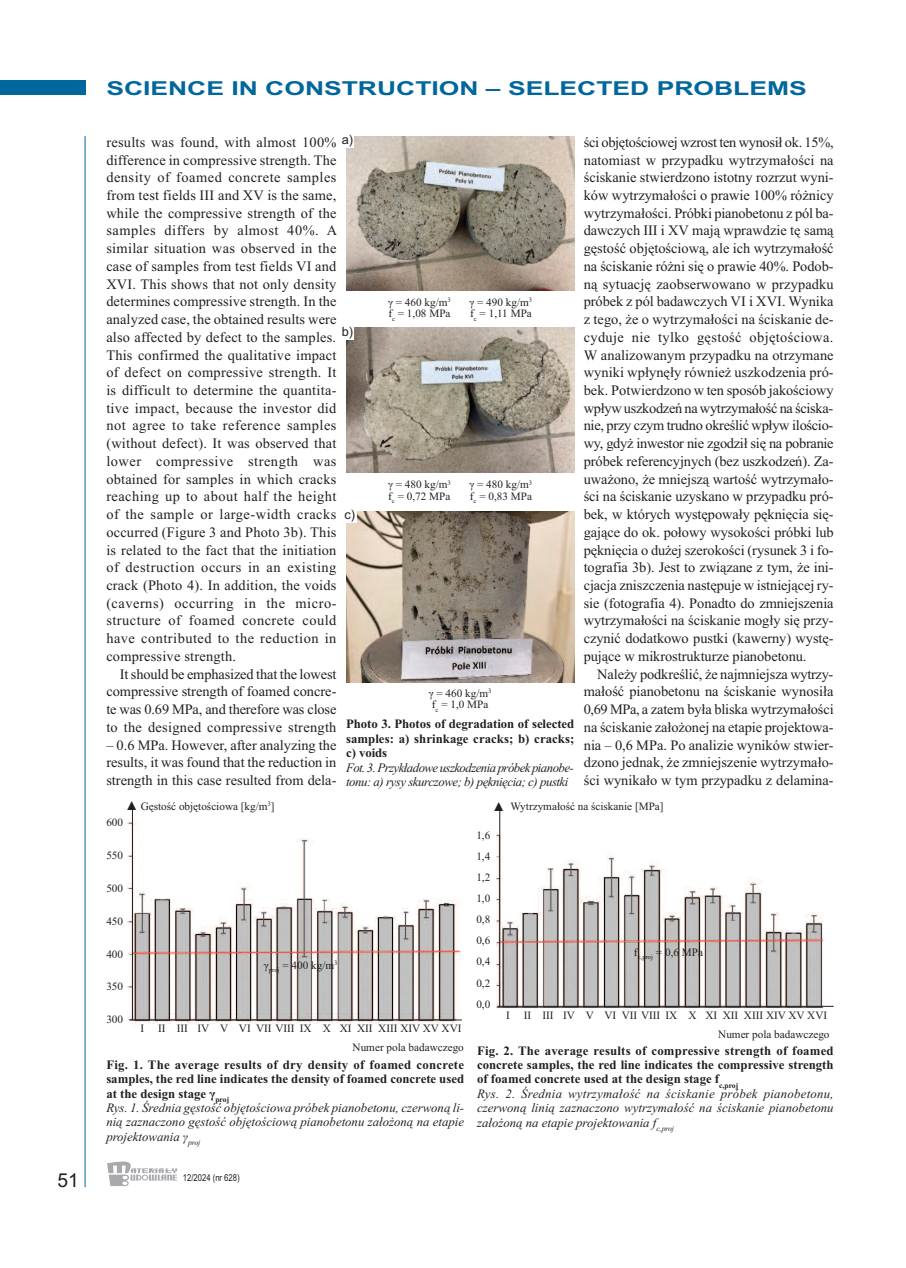
<style>
.page{position:relative;width:906px;height:1268px;background:#fff}
.page>*{position:absolute;margin:0;border:0;box-sizing:border-box;transform-origin:0 0}
.t1{font:700 19.2px "Arial";color:#00679d;scale:1.38 1}
.t2{font:19.2px "Arial";color:#231f20}
.t3{font:14.4px/17.7px "Times New Roman";color:#231f20;text-align:justify}
.t4{font:700 12.75px/14.4px "Times New Roman";color:#231f20}
.t5{font:italic 12.75px/14.4px "Times New Roman";color:#231f20}
.t6{font:italic 12.75px/14.4px "Times New Roman";letter-spacing:-.04em;color:#231f20}
.t7{font:12.75px "Arial";color:#231f20}
.t8{font:11.25px/21.1px "Times New Roman";color:#231f20;text-align:right}
.t9{font:9.6px "Arial";color:#231f20;scale:.8 1}
.s1{font-weight:700;font-style:normal}
.s2{font-weight:400;font-style:italic}
</style>
<div class="page">
<div style="left:0;top:81px;width:85px;height:14px;background:#00679d"></div>
<hr style="left:85px;top:136px;width:1px;height:1050px;background:#00679d">
<svg style="left:107px;top:1161px;width:70px;height:24px"></svg>
<img style="left:126px;top:820px;width:336px;height:204px">
<img style="left:496px;top:825px;width:337px;height:184px">
<hr style="left:130px;top:1019px;width:332px;height:1px;background:#231f20">
<hr style="left:132px;top:803px;width:1px;height:216px;background:#231f20">
<hr style="left:499px;top:805px;width:1px;height:201px;background:#231f20">
<hr style="left:497px;top:1005px;width:336px;height:1px;background:#231f20">
<img style="left:346px;top:136px;width:228px;height:154px">
<img style="left:346px;top:328px;width:228px;height:145px">
<img style="left:346px;top:511px;width:228px;height:171px">
<div style="left:342px;top:134px;width:12px;height:14px;background:#fff"></div>
<div style="left:342px;top:326px;width:12px;height:14px;background:#fff"></div>
<div style="left:344px;top:509px;width:12px;height:14px;background:#fff"></div>
<h1 class="t2" style="left:57px;top:1168px;width:23px">51</h1>
<h1 class="t1" style="left:106px;top:77px;width:509px">SCIENCE IN CONSTRUCTION – SELECTED PROBLEMS</h1>
<p class="t7" style="left:342px;top:132px;width:13px">a)</p>
<p class="t3" style="left:584px;top:133px;width:251px">ści objętościowej wzrost ten wynosił ok. 15%, natomiast w przypadku wytrzymałości na ściskanie stwierdzono istotny rozrzut wyni&shy;ków wytrzymałości o prawie 100% różnicy wytrzymałości. Próbki pianobetonu z pól ba&shy;dawczych III i XV mają wprawdzie tę samą gęstość objętościową, ale ich wytrzymałość na ściskanie różni się o prawie 40%. Podob&shy;ną sytuację zaobserwowano w przypadku próbek z pól badawczych VI i XVI. Wynika z tego, że o wytrzymałości na ściskanie de&shy;cyduje nie tylko gęstość objętościowa.<br>W analizowanym przypadku na otrzymane wyniki wpłynęły również uszkodzenia pró&shy;bek. Potwierdzono w ten sposób jakościowy wpływ uszkodzeń na wytrzymałość na ściska&shy;nie, przy czym trudno określić wpływ ilościo&shy;wy, gdyż inwestor nie zgodził się na pobranie próbek referencyjnych (bez uszkodzeń). Za&shy;uważono, że mniejszą wartość wytrzymało&shy;ści na ściskanie uzyskano w przypadku pró&shy;bek, w których występowały pęknięcia się&shy;gające do ok. połowy wysokości próbki lub pęknięcia o dużej szerokości (rysunek 3 i fo&shy;tografia 3b). Jest to związane z tym, że ini&shy;cjacja zniszczenia następuje w istniejącej ry&shy;sie (fotografia 4). Ponadto do zmniejszenia wytrzymałości na ściskanie mogły się przy&shy;czynić dodatkowo pustki (kawerny) wystę&shy;pujące w mikrostrukturze pianobetonu.</p>
<p class="t3" style="left:584px;top:664px;width:251px;text-indent:13px">Należy podkreślić, że najmniejsza wytrzy&shy;małość pianobetonu na ściskanie wynosiła 0,69 MPa, a zatem była bliska wytrzymałości na ściskanie założonej na etapie projektowa&shy;nia – 0,6 MPa. Po analizie wyników stwier&shy;dzono jednak, że zmniejszenie wytrzymało&shy;ści wynikało w tym przypadku z delamina-</p>
<p class="t3" style="left:106px;top:133px;width:232px">results was found, with almost 100% difference in compressive strength. The density of foamed concrete samples from test fields III and XV is the same, while the compressive strength of the samples differs by almost 40%. A similar situation was observed in the case of samples from test fields VI and XVI. This shows that not only density determines compressive strength. In the analyzed case, the obtained results were also affected by defect to the samples.<br>This confirmed the qualitative impact of defect on compressive strength. It is difficult to determine the quantita&shy;tive impact, because the investor did not agree to take reference samples (without defect). It was observed that lower compressive strength was obtained for samples in which cracks reaching up to about half the height of the sample or large-width cracks occurred (Figure 3 and Photo 3b). This is related to the fact that the initiation of destruction occurs in an existing crack (Photo 4). In addition, the voids (caverns) occurring in the micro&shy;structure of foamed concrete could have contributed to the reduction in compressive strength.</p>
<p class="t3" style="left:106px;top:664px;width:232px;text-indent:14px">It should be emphasized that the lowest compressive strength of foamed concre&shy;te was 0.69 MPa, and therefore was close to the designed compressive strength</p>
<p class="t3" style="left:106px;top:735px;width:232px">– 0.6 MPa. However, after analyzing the results, it was found that the reduction in strength in this case resulted from dela-</p>
<p class="t8" style="left:141px;top:795px;width:135px">Gęstość objętościowa [kg/m<sup>3</sup>]</p>
<p class="t8" style="left:388px;top:291px;width:64px">γ = 460 kg/m<sup>3</sup></p>
<p class="t8" style="left:469px;top:291px;width:64px">γ = 490 kg/m<sup>3</sup></p>
<p class="t8" style="left:388px;top:302px;width:64px">f<sub>c</sub> = 1,08 MPa</p>
<p class="t8" style="left:470px;top:302px;width:63px">f<sub>c</sub> = 1,11 MPa</p>
<p class="t7" style="left:342px;top:324px;width:13px">b)</p>
<p class="t8" style="left:388px;top:474px;width:64px">γ = 480 kg/m<sup>3</sup></p>
<p class="t8" style="left:469px;top:474px;width:64px">γ = 480 kg/m<sup>3</sup></p>
<p class="t8" style="left:388px;top:485px;width:64px">f<sub>c</sub> = 0,72 MPa</p>
<p class="t8" style="left:470px;top:485px;width:64px">f<sub>c</sub> = 0,83 MPa</p>
<p class="t7" style="left:344px;top:507px;width:12px">c)</p>
<p class="t8" style="left:429px;top:687px;width:64px;line-height:11.2px;text-align:left">γ = 460 kg/m<sup>3 </sup>f<sub>c</sub> = 1,0 MPa</p>
<p class="t4" style="left:346px;top:716px;width:230px;text-align:justify">Photo 3. Photos of degradation of selected samples: a) shrinkage cracks; b) cracks; c) voids</p>
<p class="t6" style="left:346px;top:759px;width:229px">Fot.3.Przykładoweuszkodzeniapróbekpianobe&shy;tonu: a) rysy skurczowe; b) pęknięcia; c) pustki</p>
<p class="t7" style="left:125px;top:798px;width:14px">▲</p>
<p class="t7" style="left:492px;top:799px;width:14px">▲</p>
<p class="t8" style="left:510px;top:795px;width:155px">Wytrzymałość na ściskanie [MPa]</p>
<p class="t8" style="left:106px;top:811px;width:18px">600</p>
<p class="t8" style="left:106px;top:844px;width:18px">550</p>
<p class="t8" style="left:106px;top:877px;width:18px">500</p>
<p class="t8" style="left:106px;top:910px;width:18px">450</p>
<p class="t8" style="left:106px;top:942px;width:18px">400</p>
<p class="t8" style="left:106px;top:975px;width:18px">350</p>
<p class="t8" style="left:106px;top:1008px;width:18px">300</p>
<p class="t8" style="left:264px;top:953px;width:75px">γ<sub>proj</sub> = 400 kg/m<sup>3</sup></p>
<p class="t8" style="left:140px;top:1018px;width:325px;line-height:18.6px">I II III IV V VI VII VIII IX X XI XII XIII XIV XV XVI<br>Numer pola badawczego</p>
<p class="t5" style="left:106px;top:1056px;width:359px"><span class="s1">Fig. 1. The average results of dry density of foamed concrete samples, the red line indicates the density of foamed concrete used at the design stage γ</span><sub>proj<br></sub>Rys. 1. Średnia gęstość objętościowa próbek pianobetonu, czerwoną li&shy;nią zaznaczono gęstość objętościową pianobetonu założoną na etapie projektowania γ<sub>proj</sub></p>
<p class="t9" style="left:183px;top:1171px;width:72px">12/2024 (nr 628)</p>
<p class="t8" style="left:476px;top:824px;width:15px;text-align:justify">1,6<br>1,4<br>1,2<br>1,0<br>0,8<br>0,6<br>0,4<br>0,2<br>0,0</p>
<p class="t8" style="left:634px;top:941px;width:71px">f<sub>c,proj</sub> = 0,6 MPa</p>
<p class="t8" style="left:506px;top:1006px;width:325px;line-height:18.6px">I II III IV V VI VII VIII IX X XI XII XIII XIV XV XVI<br>Numer pola badawczego</p>
<p class="t4" style="left:477px;top:1042px;width:358px">Fig. 2. The average results of compressive strength of foamed concrete samples, the red line indicates the compressive strength of foamed concrete used at the design stage f<sub>c,proj<br></sub><span class="s2">Rys. 2. Średnia wytrzymałość na ściskanie próbek pianobetonu, czerwoną linią zaznaczono wytrzymałość na ściskanie pianobetonu założoną na etapie projektowania f</span><sub>c,proj</sub></p>
</div>
